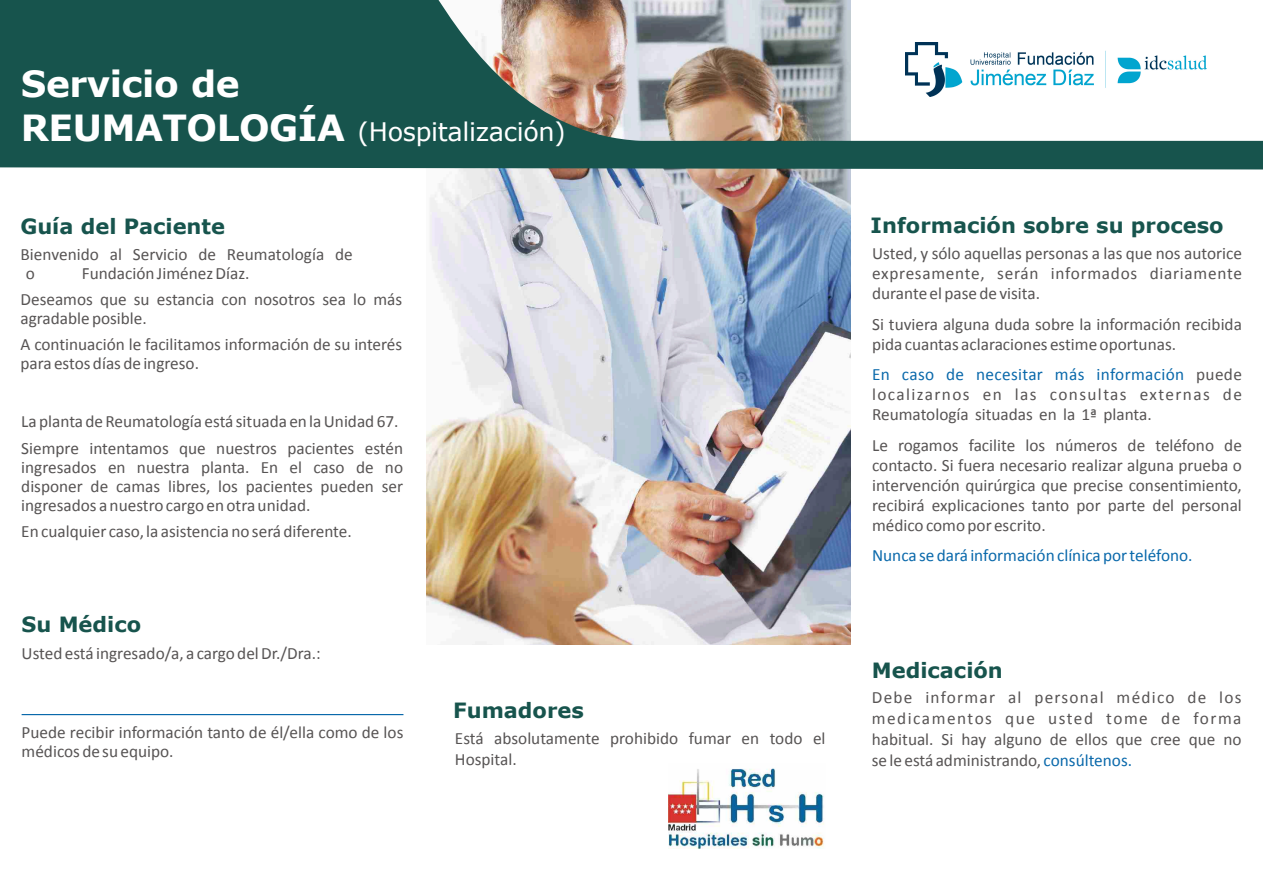
<style>
.page{position:relative;width:1263px;height:893px;background:#fff}
.page>*{position:absolute;margin:0;border:0;box-sizing:border-box;transform-origin:0 0}
.t1{font:700 36px "Verdana";letter-spacing:-.015em;color:#fff}
.t2{font:25.5px "Verdana";letter-spacing:-.015em;color:#fff}
.t3{font:700 21px "Verdana";color:#17544d}
.t4{font:17.25px/20px "Calibri";color:#575454}
.t5{font:17.25px "Calibri";color:#0a69ab}
.t6{font:17.25px "Calibri";letter-spacing:.02em;color:#0a69ab}
.s1{font-weight:700;font-size:36px}
.s2{color:#0a69ab}
</style>
<div class="page">
<img style="left:426px;top:169px;width:424px;height:476px">
<hr style="left:22px;top:713px;width:381px;height:3px;background:#0a69ab">
<svg style="left:0;top:0;width:1263px;height:169px;fill:#17544d"></svg>
<img style="left:668px;top:768px;width:156px;height:81px">
<img style="left:905px;top:42px;width:301px;height:54px">
<h1 class="t1" style="left:21px;top:70px;width:220px">Servicio de</h1>
<h2 class="t2" style="left:21px;top:121px;width:546px"><span class="s1">REUMATOLOGÍA</span> (Hospitalización)</h2>
<p class="t3" style="left:20px;top:218px;width:206px">Guía del Paciente</p>
<p class="t4" style="left:82px;top:246px;width:272px;line-height:18.9px;text-indent:-61px">Bienvenido al Servicio de Reumatología de<br>Fundación Jiménez Díaz.</p>
<p class="t4" style="left:20px;top:291px;width:383px;line-height:18.9px">Deseamos que su estancia con nosotros sea lo más agradable posible.</p>
<p class="t4" style="left:20px;top:336px;width:383px;line-height:18.9px">A continuación le facilitamos información de su interés para estos días de ingreso.</p>
<p class="t4" style="left:21px;top:410px;width:383px;line-height:26.2px">La planta deReumatologíaestá situada en la Unidad 67.<br>Siempre intentamos que nuestros pacientes estén</p>
<p class="t4" style="left:21px;top:459px;width:383px;line-height:18.9px;text-align:justify">ingresados en nuestra planta. En el caso de no disponer de camas libres, los pacientes pueden ser ingresados a nuestro cargo en otra unidad.</p>
<p class="t4" style="left:21px;top:523px;width:332px">En cualquier caso, la asistencia no será diferente.</p>
<p class="t3" style="left:22px;top:615px;width:121px">Su Médico</p>
<p class="t4" style="left:22px;top:644px;width:301px">Usted está ingresado/a, a cargo del Dr./Dra.:</p>
<p class="t4" style="left:22px;top:724px;width:383px;line-height:18.9px">Puede recibir información tanto de él/ella como de los médicos de su equipo.</p>
<p class="t3" style="left:453px;top:701px;width:132px">Fumadores</p>
<p class="t4" style="left:455px;top:729px;width:372px;line-height:21px">Está absolutamente prohibido fumar en todo el<br>Hospital.</p>
<p class="t3" style="left:871px;top:217px;width:354px">Información sobre su proceso</p>
<p class="t4" style="left:872px;top:245px;width:371px;text-align:justify">Usted, y sólo aquellas personas a las que nos autorice expresamente, serán informados diariamente durante el pase de visita.</p>
<p class="t4" style="left:872px;top:315px;width:371px">Si tuviera alguna duda sobre la información recibida pida cuantas aclaraciones estime oportunas.</p>
<p class="t4" style="left:872px;top:366px;width:371px;text-align:justify;text-indent:324px">puede localizarnos en las consultas externas de Reumatología situadas en la 1ª planta.</p>
<p class="t4" style="left:872px;top:436px;width:371px;text-align:justify">Le rogamos facilite los números de teléfono de contacto. Si fuera necesario realizar alguna prueba o intervención quirúrgica que precise consentimiento, recibirá explicaciones tanto por parte del personal médico como por escrito.</p>
<p class="t6" style="left:872px;top:367px;width:314px">En caso de necesitar más información</p>
<p class="t5" style="left:872px;top:548px;width:322px">Nunca se dará información clínica por teléfono.</p>
<p class="t3" style="left:872px;top:662px;width:132px">Medicación</p>
<p class="t4" style="left:872px;top:688px;width:371px;line-height:21px;text-align:justify">Debe informar al personal médico de los medicamentos que usted tome de forma habitual. Si hay alguno de ellos que cree que no se le está administrando, <span class="s2">consúltenos.</span></p>
</div>
